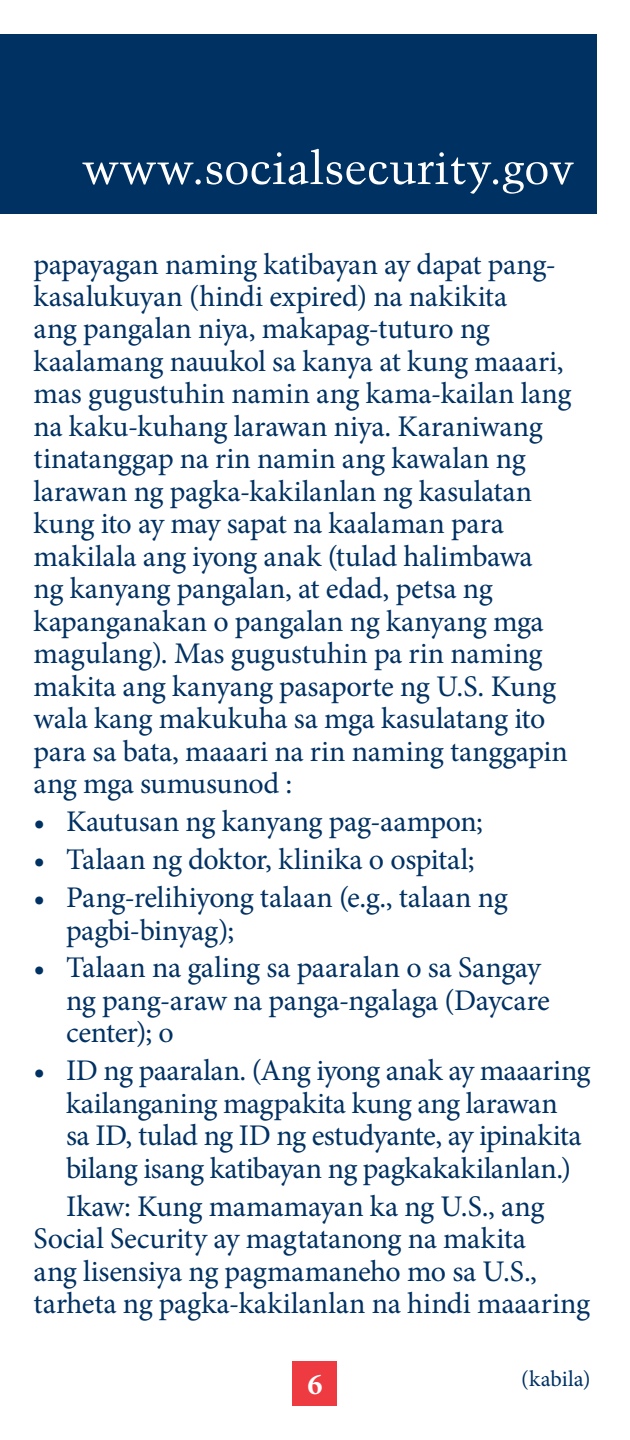
<style>
.page{position:relative;width:630px;height:1440px;background:#fff}
.page>*{position:absolute;margin:0;border:0;box-sizing:border-box;transform-origin:0 0}
.Paragraph{font:30px/32.5px "Minion Pro";letter-spacing:-.005em;color:#003163}
.t1{font:700 30px "Minion Pro";color:#fff}
.t2{font:22.5px "Minion Pro";color:#003163}
</style>
<div class="page">
<div style="left:0;top:34px;width:596px;height:180px;background:#003163"></div>
<svg style="left:82px;top:149px;width:492px;height:45px"></svg>
<div style="left:292px;top:1361px;width:45px;height:45px;background:#ee3a41"></div>
<p class="Paragraph" style="left:34px;top:248px;width:539px">papayagan naming katibayan ay dapat pang&shy;kasalukuyan (hindi expired) na nakikita<br>ang pangalan niya, makapag-tuturo ng kaalamang nauukol sa kanya at kung maaari, mas gugustuhin namin ang kama-kailan lang na kaku-kuhang larawan niya. Karaniwang tinatanggap na rin namin ang kawalan ng larawan ng pagka-kakilanlan ng kasulatan kung ito ay may sapat na kaalaman para makilala ang iyong anak (tulad halimbawa<br>ng kanyang pangalan, at edad, petsa ng kapanganakan o pangalan ng kanyang mga magulang). Mas gugustuhin pa rin naming makita ang kanyang pasaporte ng U.S. Kung wala kang makukuha sa mga kasulatang ito para sa bata, maaari na rin naming tanggapin ang mga sumusunod :</p>
<p class="Paragraph" style="left:34px;top:806px;width:451px">• Kautusan ng kanyang pag-aampon;</p>
<p class="Paragraph" style="left:34px;top:843px;width:443px">• Talaan ng doktor, klinika o ospital;</p>
<p class="Paragraph" style="left:66px;top:881px;width:443px;text-indent:-32px">• Pang-relihiyong talaan (e.g., talaan ng pagbi-binyag);</p>
<p class="Paragraph" style="left:66px;top:952px;width:485px;text-indent:-32px">• Talaan na galing sa paaralan o sa Sangay ng pang-araw na panga-ngalaga (Daycare center); o</p>
<p class="Paragraph" style="left:66px;top:1055px;width:526px;text-indent:-32px">• ID ng paaralan. (Ang iyong anak ay maaaring kailanganing magpakita kung ang larawan<br>sa ID, tulad ng ID ng estudyante, ay ipinakita bilang isang katibayan ng pagkakakilanlan.)</p>
<p class="Paragraph" style="left:34px;top:1190px;width:558px;text-indent:32px">Ikaw: Kung mamamayan ka ng U.S., ang Social Security ay magtatanong na makita<br>ang lisensiya ng pagmamaneho mo sa U.S., tarheta ng pagka-kakilanlan na hindi maaaring</p>
<p class="t1" style="left:307px;top:1363px;width:16px">6</p>
<p class="t2" style="left:521px;top:1364px;width:71px">(kabila)</p>
</div>
